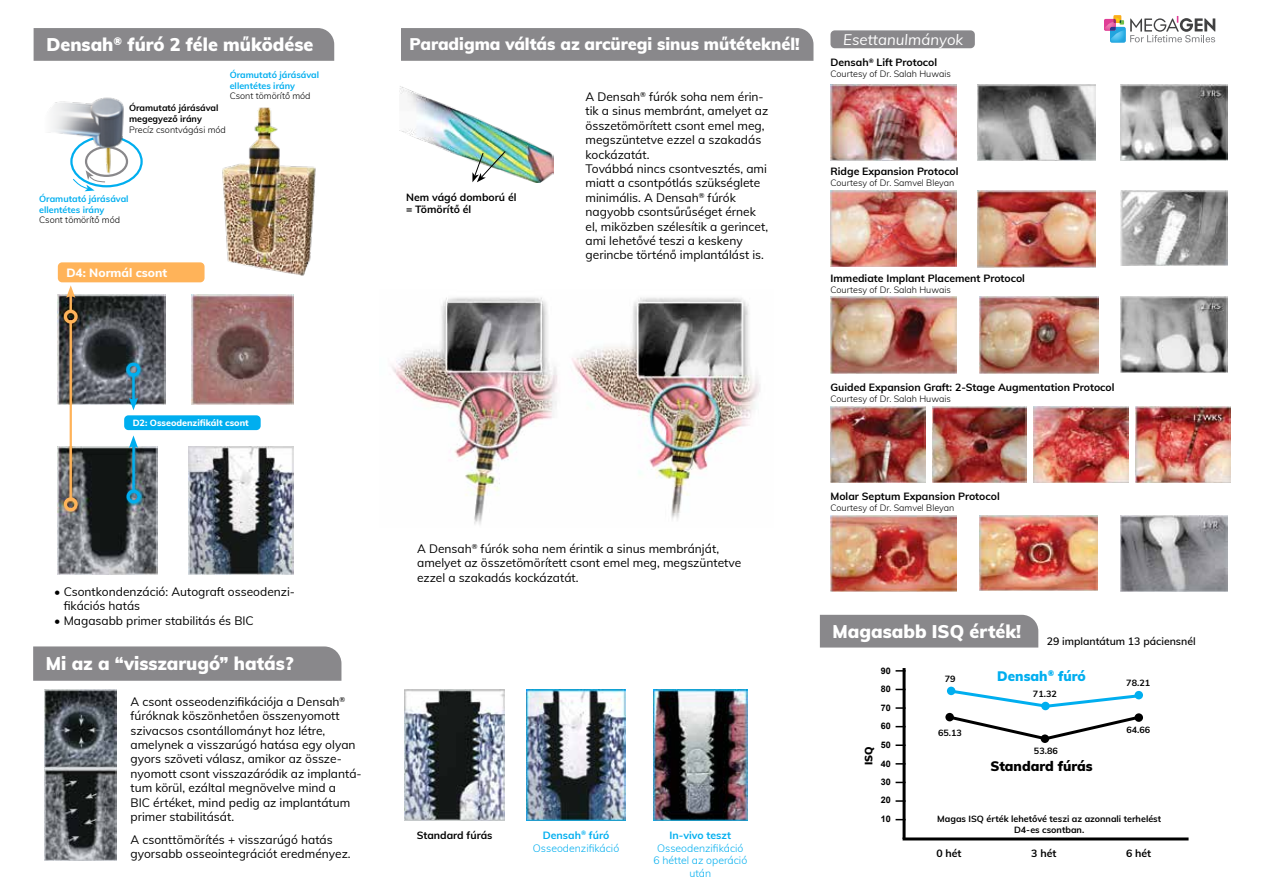
<style>
.page{position:relative;width:1263px;height:893px;background:#fff}
.page>*{position:absolute;margin:0;border:0;box-sizing:border-box;transform-origin:0 0}
.t1{font:900 18px "Muli";color:#fff}
.t2{font:900 16.5px "Muli";color:#fff}
.t3{font:italic 15px "Muli";color:#fff}
.t4{font:900 13.5px "Muli";color:#000}
.t5{font:900 13.5px "Muli";color:#00aeef}
.t6{font:12px/14.4px "Muli";color:#000}
.t7{font:800 12px "Muli";color:#fff}
.t8{font:700 10.5px/12.6px "Muli";color:#000}
.t9{font:300 10.5px/12.6px "Muli";color:#00aeef;text-align:center}
.t10{font:600 10.5px "Muli";color:#000}
.t11{font:700 10.5px "Muli";color:#00aeef}
.t12{font:900 10.5px "Muli";color:#000}
.t13{font:300 9px "Muli";color:#000}
.t14{font:700 9px/10.8px "Muli";color:#000;text-align:center}
.t15{font:700 9px/10.8px "Muli";color:#00aeef}
.t16{font:800 9px "Muli";color:#fff}
.t17{font:700 9px "Arial";color:#000}
.s1{font-weight:700}
</style>
<div class="page">
<div style="left:34px;top:28px;width:300px;height:33px;background:#89888b"></div>
<div style="left:401px;top:28px;width:412px;height:33px;background:#89888b"></div>
<div style="left:830px;top:30px;width:145px;height:18px;background:#89888b;border-radius:4px"></div>
<img style="left:222px;top:107px;width:94px;height:169px">
<div style="left:70px;top:136px;width:73px;height:51px;border:2px solid #00aeef;border-radius:50%"></div>
<div style="left:85px;top:146px;width:43px;height:31px;border:2px solid #89888b;border-radius:50%"></div>
<svg style="left:73px;top:176px;width:33px;height:15px"></svg>
<img style="left:49px;top:97px;width:77px;height:79px">
<img style="left:58px;top:295px;width:108px;height:110px">
<img style="left:191px;top:295px;width:103px;height:110px">
<img style="left:58px;top:446px;width:99px;height:128px">
<img style="left:189px;top:446px;width:105px;height:128px">
<div style="left:58px;top:262px;width:147px;height:20px;background:#ffb359;border-radius:4px"></div>
<div style="left:124px;top:415px;width:137px;height:15px;background:#00aeef;border-radius:4px"></div>
<div style="left:64px;top:310px;width:14px;height:13px;border:3px solid #ffb359;border-radius:50%"></div>
<div style="left:64px;top:497px;width:14px;height:14px;border:3px solid #ffb359;border-radius:50%"></div>
<div style="left:127px;top:363px;width:13px;height:13px;border:3px solid #00aeef;border-radius:50%"></div>
<div style="left:127px;top:490px;width:13px;height:13px;border:3px solid #00aeef;border-radius:50%"></div>
<hr style="left:70px;top:320px;width:2px;height:180px;background:#ffb359">
<svg style="left:66px;top:285px;width:9px;height:26px"></svg>
<hr style="left:132px;top:373px;width:3px;height:28px;background:#00aeef">
<svg style="left:129px;top:398px;width:9px;height:12px"></svg>
<hr style="left:132px;top:444px;width:3px;height:46px;background:#00aeef">
<svg style="left:129px;top:435px;width:9px;height:13px"></svg>
<div style="left:33px;top:646px;width:308px;height:35px;background:#89888b"></div>
<img style="left:44px;top:689px;width:73px;height:172px">
<img style="left:400px;top:86px;width:154px;height:96px">
<svg style="left:472px;top:150px;width:34px;height:32px"></svg>
<img style="left:392px;top:297px;width:368px;height:228px">
<img style="left:405px;top:690px;width:100px;height:130px">
<img style="left:526px;top:690px;width:100px;height:130px">
<img style="left:653px;top:690px;width:94px;height:130px">
<svg style="left:1104px;top:15px;width:111px;height:28px"></svg>
<img style="left:830px;top:84px;width:127px;height:77px">
<img style="left:830px;top:190px;width:127px;height:77px">
<img style="left:830px;top:297px;width:127px;height:76px">
<img style="left:830px;top:515px;width:127px;height:76px">
<img style="left:979px;top:515px;width:118px;height:76px">
<img style="left:1120px;top:515px;width:108px;height:76px">
<img style="left:830px;top:406px;width:95px;height:76px">
<img style="left:932px;top:406px;width:95px;height:76px">
<img style="left:1034px;top:406px;width:95px;height:76px">
<img style="left:1136px;top:406px;width:94px;height:76px">
<img style="left:979px;top:297px;width:119px;height:76px">
<img style="left:1120px;top:297px;width:108px;height:76px">
<img style="left:978px;top:190px;width:118px;height:77px">
<img style="left:1120px;top:190px;width:108px;height:76px">
<img style="left:978px;top:84px;width:118px;height:77px">
<img style="left:1120px;top:84px;width:108px;height:77px">
<div style="left:820px;top:615px;width:218px;height:32px;background:#89888b"></div>
<hr style="left:902px;top:837px;width:286px;height:3px;background:#000">
<hr style="left:902px;top:668px;width:3px;height:171px;background:#000">
<svg style="left:895px;top:800px;width:8px;height:2px"></svg>
<svg style="left:895px;top:763px;width:8px;height:2px"></svg>
<svg style="left:895px;top:744px;width:8px;height:2px"></svg>
<svg style="left:895px;top:707px;width:8px;height:2px"></svg>
<svg style="left:895px;top:670px;width:8px;height:2px"></svg>
<svg style="left:947px;top:688px;width:195px;height:54px"></svg>
<h1 class="t1" style="left:46px;top:31px;width:269px">Densah<sup>®</sup> fúró 2 féle működése</h1>
<h2 class="t2" style="left:409px;top:32px;width:392px">Paradigma váltás az arcüregi sinus műtéteknél!</h2>
<p class="t3" style="left:843px;top:28px;width:122px">Esettanulmányok</p>
<p class="t15" style="left:230px;top:69px;width:91px">Óramutató járásával ellentétes irány</p>
<p class="t13" style="left:230px;top:90px;width:82px">Csont tömörítő mód</p>
<p class="t8" style="left:830px;top:56px;width:108px">Densah<sup>®</sup> Lift Protocol</p>
<p class="t13" style="left:830px;top:67px;width:122px">Courtesy of Dr. Salah Huwais</p>
<p class="t6" style="left:585px;top:89px;width:184px">A Densah<sup>®</sup> fúrók soha nem érin&shy;tik a sinus membránt, amelyet az összetömörített csont emel meg, megszüntetve ezzel a szakadás kockázatát.<br>Továbbá nincs csontvesztés, ami miatt a csontpótlás szükséglete minimális. A Densah<sup>®</sup> fúrók nagyobb csontsűrűséget érnek el, miközben szélesítik a gerincet, ami lehetővé teszi a keskeny gerincbe történő implantálást is.</p>
<p class="t14" style="left:129px;top:102px;width:91px;text-align:left">Óramutató járásával megegyező irány</p>
<p class="t13" style="left:129px;top:123px;width:98px">Precíz csontvágási mód</p>
<p class="t8" style="left:830px;top:165px;width:130px">Ridge Expansion Protocol</p>
<p class="t13" style="left:830px;top:176px;width:125px">Courtesy of Dr. Samvel Bleyan</p>
<p class="t8" style="left:406px;top:190px;width:112px">Nem vágó domború él = Tömörítő él</p>
<p class="t15" style="left:39px;top:193px;width:91px">Óramutató járásával ellentétes irány</p>
<p class="t13" style="left:39px;top:214px;width:82px">Csont tömörítő mód</p>
<p class="t7" style="left:66px;top:264px;width:102px">D4: Normál csont</p>
<p class="t16" style="left:133px;top:416px;width:118px">D2: Osseodenzifikált csont</p>
<p class="t6" style="left:64px;top:584px;width:233px;text-indent:-9px">• Csontkondenzáció: Autograft osseodenzi&shy;fikációs hatás</p>
<p class="t6" style="left:54px;top:613px;width:201px">• Magasabb primer stabilitás és BIC</p>
<h1 class="t1" style="left:46px;top:650px;width:249px">Mi az a “visszarugó” hatás?</h1>
<p class="t6" style="left:131px;top:694px;width:233px">A csont osseodenzifikációja a Densah<sup>® </sup>fúróknak köszönhetően összenyomott szivacsos csontállományt hoz létre, amelynek a visszarúgó hatása egy olyan gyors szöveti válasz, amikor az össze&shy;nyomott csont visszazáródik az implantá&shy;tum körül, ezáltal megnövelve mind a<br>BIC értéket, mind pedig az implantátum primer stabilitását.</p>
<p class="t6" style="left:131px;top:832px;width:222px">A csonttömörítés + visszarúgó hatás gyorsabb osseointegrációt eredményez.</p>
<p class="t6" style="left:417px;top:541px;width:326px">A Densah<sup>®</sup> fúrók soha nem érintik a sinus membránját, amelyet az összetömörített csont emel meg, megszüntetve ezzel a szakadás kockázatát.</p>
<p class="t8" style="left:417px;top:828px;width:77px">Standard fúrás</p>
<p class="t9" style="left:533px;top:828px;width:88px"><span class="s1">Densah</span><sup>®</sup> <span class="s1">fúró<br></span>Osseodenzifikáció</p>
<p class="t11" style="left:670px;top:827px;width:63px">In-vivo teszt</p>
<p class="t9" style="left:653px;top:841px;width:95px">Osseodenzifikáció<br>6 héttel az operáció után</p>
<p class="t8" style="left:830px;top:271px;width:196px">Immediate Implant Placement Protocol</p>
<p class="t13" style="left:830px;top:283px;width:122px">Courtesy of Dr. Salah Huwais</p>
<p class="t8" style="left:830px;top:380px;width:285px">Guided Expansion Graft: 2-Stage Augmentation Protocol</p>
<p class="t13" style="left:830px;top:392px;width:122px">Courtesy of Dr. Salah Huwais</p>
<p class="t8" style="left:830px;top:490px;width:171px">Molar Septum Expansion Protocol</p>
<p class="t13" style="left:830px;top:501px;width:125px">Courtesy of Dr. Samvel Bleyan</p>
<h1 class="t1" style="left:833px;top:618px;width:190px">Magasabb ISQ érték!</h1>
<p class="t10" style="left:1047px;top:633px;width:151px">29 implantátum 13 páciensnél</p>
<p class="t17" style="left:881px;top:665px;width:12px">90</p>
<p class="t17" style="left:881px;top:683px;width:12px">80</p>
<p class="t14" style="left:945px;top:673px;width:12px">79</p>
<p class="t5" style="left:997px;top:666px;width:90px">Densah<sup>®</sup> fúró</p>
<p class="t14" style="left:1033px;top:688px;width:25px">71.32</p>
<p class="t14" style="left:1126px;top:677px;width:25px">78.21</p>
<p class="t17" style="left:881px;top:701px;width:12px">70</p>
<p class="t17" style="left:881px;top:720px;width:12px">60</p>
<p class="t14" style="left:938px;top:727px;width:25px">65.13</p>
<p class="t14" style="left:1126px;top:723px;width:25px">64.66</p>
<p class="t17" style="left:881px;top:738px;width:12px">50</p>
<p class="t12" style="left:861px;top:765px;width:20px;rotate:-90deg">ISQ</p>
<p class="t17" style="left:881px;top:758px;width:12px">40</p>
<p class="t14" style="left:1034px;top:744px;width:25px">53.86</p>
<p class="t4" style="left:990px;top:756px;width:104px">Standard fúrás</p>
<p class="t17" style="left:881px;top:776px;width:12px">30</p>
<p class="t17" style="left:881px;top:793px;width:12px">20</p>
<p class="t17" style="left:881px;top:813px;width:12px">10</p>
<p class="t14" style="left:937px;top:813px;width:225px">Magas ISQ érték lehetővé teszi az azonnali terhelést<br>D4-es csontban.</p>
<p class="t8" style="left:936px;top:847px;width:27px">0 hét</p>
<p class="t8" style="left:1031px;top:847px;width:27px">3 hét</p>
<p class="t8" style="left:1126px;top:847px;width:27px">6 hét</p>
</div>
